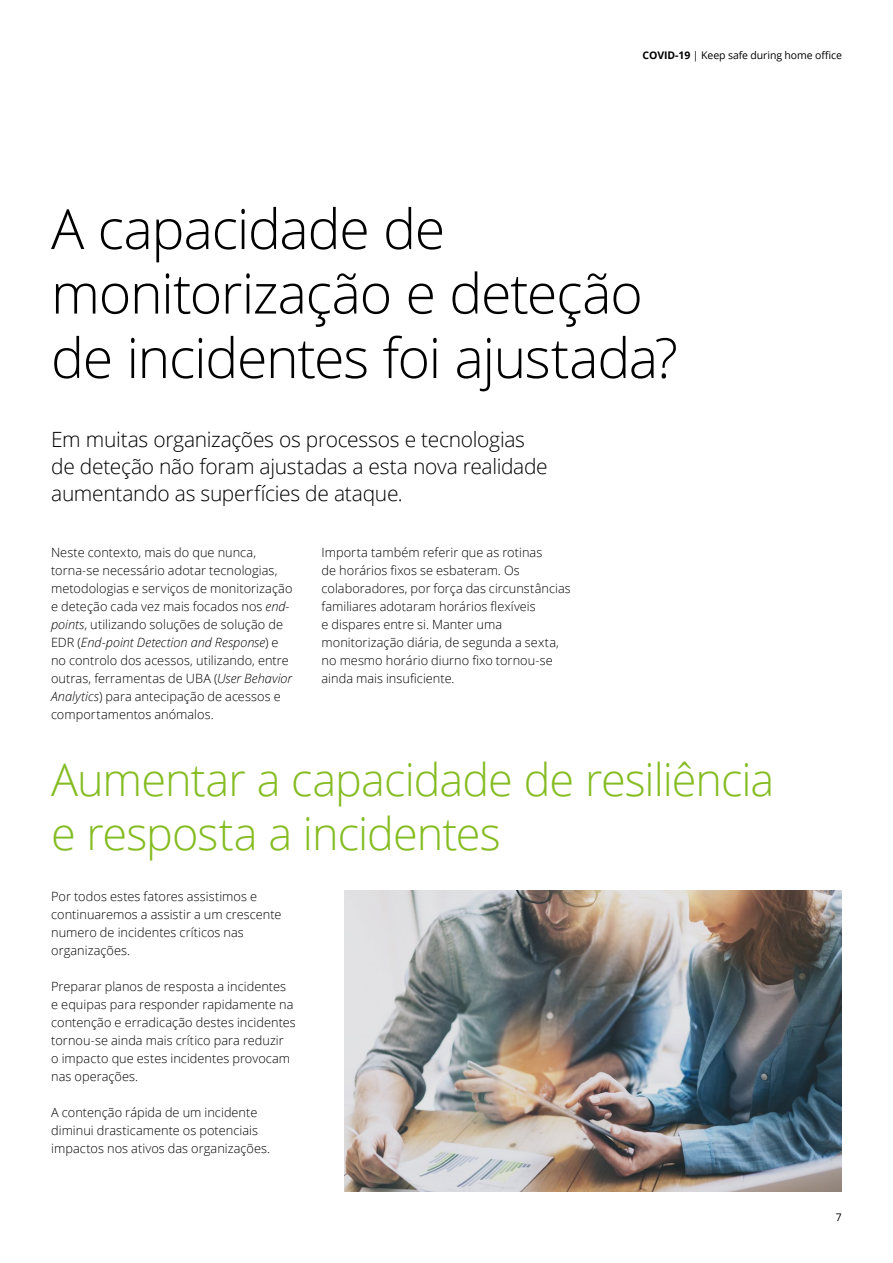
<style>
.page{position:relative;width:893px;height:1263px;background:#fff}
.page>*{position:absolute;margin:0;border:0;box-sizing:border-box;transform-origin:0 0}
.t1{font:300 55.5px/64.5px "Open Sans";letter-spacing:-.025em;color:#000}
.t2{font:300 45px/54px "Open Sans";letter-spacing:-.02em;color:#85bc22}
.t3{font:300 21px/27px "Open Sans";letter-spacing:-.015em;color:#000}
.t4{font:300 12.75px/18px "Open Sans";letter-spacing:.005em;color:#000}
.t5{font:10.5px "Open Sans";letter-spacing:-.01em;color:#000}
.s1{font-weight:700}
.s2{font-style:italic}
</style>
<div class="page">
<img style="left:345px;top:891px;width:497px;height:300px">
<p class="t5" style="left:643px;top:48px;width:201px"><span class="s1">COVID-19</span> | Keep safe during home office</p>
<h1 class="t1" style="left:51px;top:195px;width:628px">A capacidade de monitorização e deteção de incidentes foi ajustada?</h1>
<h3 class="t3" style="left:51px;top:425px;width:498px">Em muitas organizações os processos e tecnologias de deteção não foram ajustadas a esta nova realidade aumentando as superfícies de ataque.</h3>
<p class="t4" style="left:51px;top:543px;width:243px">Neste contexto, mais do que nunca, torna-se necessário adotar tecnologias, metodologias e serviços de monitorização e deteção cada vez mais focados nos <span class="s2">end&shy;points</span>, utilizando soluções de solução de EDR (<span class="s2">End-point Detection and Response</span>) e no controlo dos acessos, utilizando, entre outras, ferramentas de UBA (<span class="s2">User Behavior Analytics</span>) para antecipação de acessos e comportamentos anómalos.</p>
<p class="t4" style="left:322px;top:543px;width:251px">Importa também referir que as rotinas<br>de horários fixos se esbateram. Os colaboradores, por força das circunstâncias familiares adotaram horários flexíveis<br>e dispares entre si. Manter uma monitorização diária, de segunda a sexta, no mesmo horário diurno fixo tornou-se ainda mais insuficiente.</p>
<h2 class="t2" style="left:51px;top:752px;width:725px">Aumentar a capacidade de resiliência e resposta a incidentes</h2>
<p class="t4" style="left:51px;top:886px;width:232px">Por todos estes fatores assistimos e continuaremos a assistir a um crescente numero de incidentes críticos nas organizações.</p>
<p class="t4" style="left:51px;top:976px;width:246px">Preparar planos de resposta a incidentes e equipas para responder rapidamente na contenção e erradicação destes incidentes tornou-se ainda mais crítico para reduzir<br>o impacto que estes incidentes provocam nas operações.</p>
<p class="t4" style="left:51px;top:1102px;width:221px">A contenção rápida de um incidente diminui drasticamente os potenciais impactos nos ativos das organizações.</p>
<p class="t5" style="left:836px;top:1210px;width:8px">7</p>
</div>
